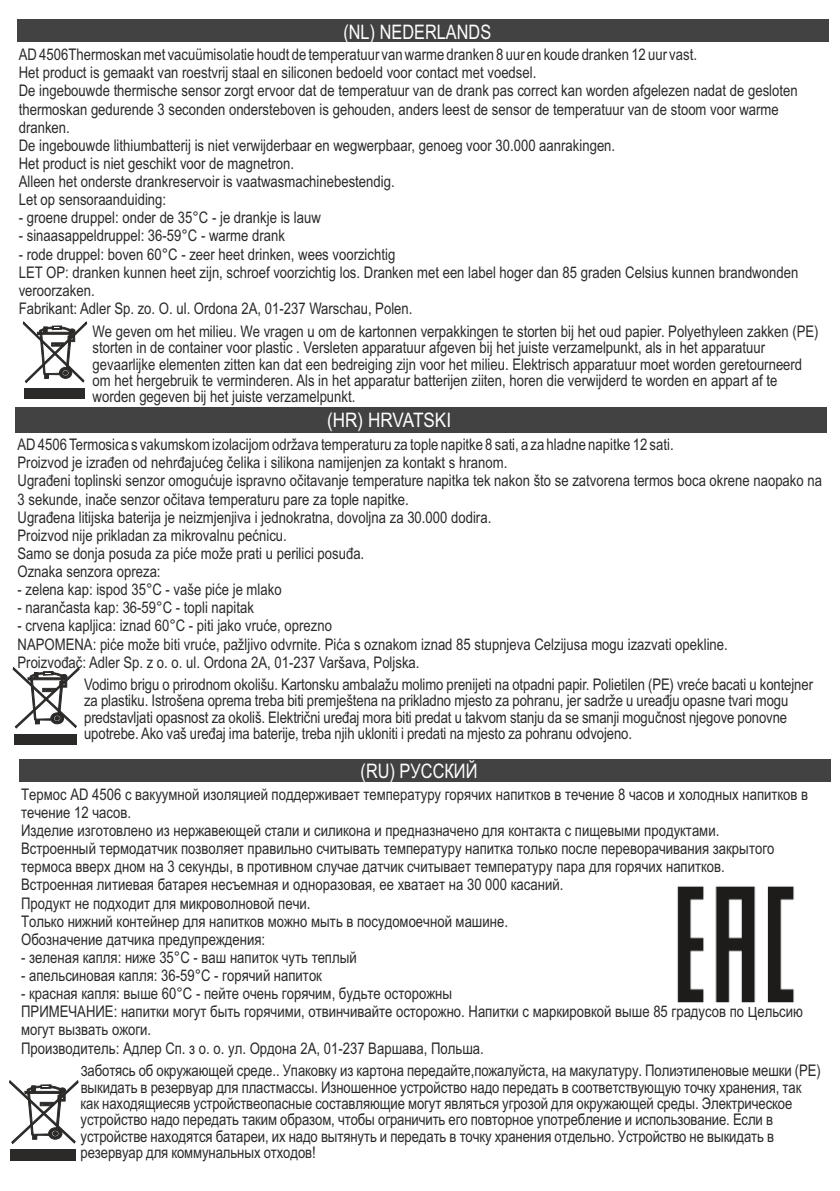
<style>
.page{position:relative;width:840px;height:1191px;background:#fff}
.page>*{position:absolute;margin:0;border:0;box-sizing:border-box;transform-origin:0 0}
.t1{font:20px "Arial Narrow";color:#fefefe}
.t2{font:20px "Arial Narrow";color:#fefefe;scale:1.05 1}
.t3{font:16px/18.2px "Arial Narrow";color:#2b2a29}
.s1{font-size:14px}
</style>
<div class="page">
<svg style="left:23px;top:321px;width:64px;height:62px"></svg>
<div style="left:24px;top:388px;width:61px;height:11px;background:#2b2a29"></div>
<div style="left:18px;top:20px;width:810px;height:22px;background:#434242"></div>
<svg style="left:13px;top:667px;width:66px;height:61px"></svg>
<div style="left:14px;top:734px;width:63px;height:11px;background:#2b2a29"></div>
<div style="left:16px;top:407px;width:810px;height:26px;background:#434242"></div>
<svg style="left:9px;top:1080px;width:69px;height:64px"></svg>
<div style="left:11px;top:1149px;width:65px;height:12px;background:#2b2a29"></div>
<div style="left:19px;top:759px;width:811px;height:22px;background:#434242"></div>
<img style="left:677px;top:886px;width:118px;height:117px">
<p class="t1" style="left:359px;top:24px;width:118px">(RU) РУССКИЙ</p>
<p class="t3" style="left:19px;top:47px;width:780px">AD 4506Thermoskan met vacuümisolatie houdt de temperatuur van warme dranken 8 uur en koude dranken 12 uur vast.<br>Het product is gemaakt van roestvrij staal en siliconen bedoeld voor contact met voedsel.<br>De ingebouwde thermische sensor zorgt ervoor dat de temperatuur van de drank pas correct kan worden afgelezen nadat de gesloten thermoskan gedurende 3 seconden ondersteboven is gehouden, anders leest de sensor de temperatuur van de stoom voor warme dranken.<br>De ingebouwde lithiumbatterij is niet verwijderbaar en wegwerpbaar, genoeg voor 30.000 aanrakingen.<br>Het product is niet geschikt voor de magnetron.<br>Alleen het onderste drankreservoir is vaatwasmachinebestendig.<br>Let op sensoraanduiding:</p>
<p class="t3" style="left:19px;top:210px;width:303px">- groene druppel: onder de 35°C - je drankje is lauw</p>
<p class="t3" style="left:19px;top:228px;width:267px">- sinaasappeldruppel: 36-59°C - warme drank</p>
<p class="t3" style="left:19px;top:246px;width:780px">- rode druppel: boven 60°C - zeer heet drinken, wees voorzichtig<br>LET OP: dranken kunnen heet zijn, schroef voorzichtig los. Dranken met een label hoger dan 85 graden Celsius kunnen brandwonden veroorzaken.<br>Fabrikant: Adler Sp. zo. O. ul. Ordona 2A, 01-237 Warschau, Polen.</p>
<p class="t1" style="left:343px;top:24px;width:149px">(NL) NEDERLANDS</p>
<p class="t3" style="left:93px;top:325px;width:727px;line-height:16.4px">We geven om het milieu. We vragen u om de kartonnen verpakkingen te storten bij het oud papier. Polyethyleen zakken (PE) storten in de container voor plastic . Versleten apparatuur afgeven bij het juiste verzamelpunkt, als in het apparatuur gevaarlijke elementen zitten kan dat een bedreiging zijn voor het milieu. Elektrisch apparatuur moet worden geretourneerd om het hergebruik te verminderen. Als in het apparatur batterijen ziiten, horen die verwijderd te worden en appart af te worden gegeven bij het juiste verzamelpunkt.</p>
<p class="t2" style="left:327px;top:413px;width:120px">(HR) HRVATSKI</p>
<p class="t3" style="left:18px;top:437px;width:805px">AD 4506 Termosica s vakumskom izolacijom održava temperaturu za tople napitke 8 sati, a za hladne napitke 12 sati.<br>Proizvod je izrađen od nehrđajućeg čelika i silikona namijenjen za kontakt s hranom.<br>Ugrađeni toplinski senzor omogućuje ispravno očitavanje temperature napitka tek nakon što se zatvorena termos boca okrene naopako na 3 sekunde, inače senzor očitava temperaturu pare za tople napitke.<br>Ugrađena litijska baterija je neizmjenjiva i jednokratna, dovoljna za 30.000 dodira.<br>Proizvod nije prikladan za mikrovalnu pećnicu.<br>Samo se donja posuda za piće može prati u perilici posuđa.<br>Oznaka senzora opreza:</p>
<p class="t3" style="left:18px;top:582px;width:265px">- zelena kap: ispod 35°C - vaše piće je mlako</p>
<p class="t3" style="left:18px;top:600px;width:238px">- narančasta kap: 36-59°C - topli napitak</p>
<p class="t3" style="left:18px;top:618px;width:711px">- crvena kapljica: iznad 60°C - piti jako vruće, oprezno<br>NAPOMENA: piće može biti vruće, pažljivo odvrnite. Pića s oznakom iznad 85 stupnjeva Celzijusa mogu izazvati opekline.<br>Proizvođač: Adler Sp. z o. o. ul. Ordona 2A, 01-237 Varšava, Poljska.</p>
<p class="t3" style="left:84px;top:677px;width:730px;line-height:16.4px">Vodimo brigu o prirodnom okolišu. Kartonsku ambalažu molimo prenijeti na otpadni papir. Polietilen (PE) vreće bacati u kontejner za plastiku. Istrošena oprema treba biti premještena na prikladno mjesto za pohranu, jer sadrže u ureađju opasne tvari mogu predstavljati opasnost za okoliš. Električni uređaj mora biti predat u takvom stanju da se smanji mogučnost njegove ponovne upotrebe. Ako vaš uređaj ima baterije, treba njih ukloniti i predati na mjesto za pohranu odvojeno.</p>
<p class="t1" style="left:360px;top:763px;width:118px">(RU) РУССКИЙ</p>
<p class="t3" style="left:21px;top:786px;width:788px">Термос AD 4506 с вакуумной изоляцией поддерживает температуру горячих напитков в течение 8 часов и холодных напитков в течение 12 часов.<br>Изделие изготовлено из нержавеющей стали и силикона и предназначено для контакта с пищевыми продуктами.<br>Встроенный термодатчик позволяет правильно считывать температуру напитка только после переворачивания закрытого термоса вверх дном на 3 секунды, в противном случае датчик считывает температуру пара для горячих напитков.<br>Встроенная литиевая батарея несъемная и одноразовая, ее хватает на 30 000 касаний.<br>Продукт не подходит для микроволновой печи.<br>Только нижний контейнер для напитков можно мыть в посудомоечной машине.<br>Обозначение датчика предупреждения:</p>
<p class="t3" style="left:21px;top:949px;width:337px">- зеленая капля: ниже 35°C - ваш напиток чуть теплый</p>
<p class="t3" style="left:21px;top:967px;width:302px">- апельсиновая капля: 36-59°C - горячий напиток</p>
<p class="t3" style="left:21px;top:986px;width:783px">- красная капля: выше 60°C - пейте очень горячим, будьте осторожны<br>ПРИМЕЧАНИЕ: напитки могут быть горячими, отвинчивайте осторожно. Напитки с маркировкой выше 85 градусов по Цельсию могут вызвать ожоги.<br>Производитель: Адлер Сп. з о. о. ул. Ордона 2А, 01-237 Варшава, Польша.</p>
<p class="t3" style="left:80px;top:1064px;width:741px;line-height:16.4px"><span class="s1">З</span>аботясь об окружающей среде.. Упаковку из картона передайте,пожалуйста, на макулатуру. Полиэтиленовые мешки (РЕ) выкидать в резервуар для пластмассы. Изношенное устройство надо передать в соответствующую точку хранения, так как находящиесяв устройствеопасные составляющие могут являться угрозой для окружающей среды. Электрическое устройство надо передать таким образом, чтобы ограничить его повторное употребление и использование. Если в устройстве находятся батареи, их надо вытянуть и передать в точку хранения отдельно. Устройство не выкидать в резервуар для коммунальных отходов!</p>
</div>
